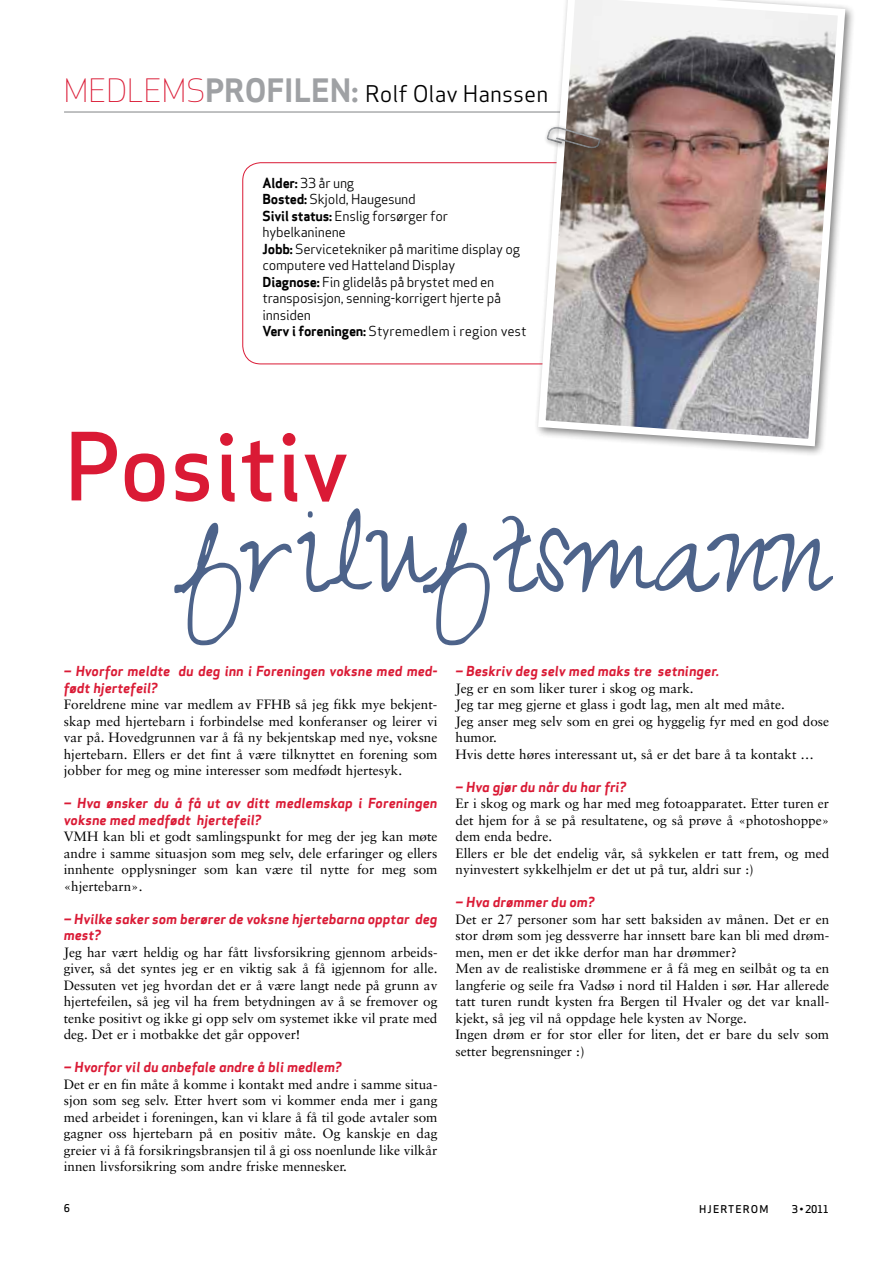
<style>
.page{position:relative;width:893px;height:1263px;background:#fff}
.page>*{position:absolute;margin:0;border:0;box-sizing:border-box;transform-origin:0 0}
.t1{font:106.5px "Zeyada";color:#4d638a}
.t2{font:91.5px "Apex Sans Medium T";color:#da1a35}
.t3{font:22.5px "Apex Sans Book T";color:#000}
.t4{font:13.5px/16.5px "Sabon";color:#000;text-align:justify}
.t5{font:13.5px/16.5px "Apex Sans Bold Italic ST";color:#da1a35}
.t6{font:13.5px/16.5px "Apex Sans Book ST";letter-spacing:-.02em;color:#000}
.t7{font:13.5px/16.5px "Apex Sans Book T";letter-spacing:-.02em;color:#000}
.t8{font:10.5px "Apex Sans Medium ST";color:#000}
.t9{font:10.5px "Apex Sans Medium T";color:#000}
.s1{font-family:"Apex Sans Light ST";font-size:31.5px;color:#da1a35}
.s2{font-family:"Apex Sans Bold ST";font-size:31.5px;color:#9fa1a4}
.s3{font-family:"Apex Sans Bold ST"}
</style>
<div class="page">
<hr style="left:64px;top:112px;width:765px;height:1px;background:#808285">
<div style="left:533px;top:0;width:323px;height:457px;background:#000;opacity:.5"></div>
<img style="left:534px;top:0;width:315px;height:450px">
<div style="left:544px;top:124px;width:63px;height:30px;background:#000;opacity:.4"></div>
<svg style="left:543px;top:122px;width:59px;height:34px"></svg>
<h3 class="t3" style="left:64px;top:79px;width:486px"><span class="s1">MEDLEMS</span><span class="s2">profilen:</span> Rolf Olav Hanssen</h3>
<p class="t7" style="left:263px;top:174px;width:187px"><span class="s3">Alder:</span> 33 år ung<br><span class="s3">Bosted:</span> Skjold, Haugesund<br><span class="s3">Sivil status:</span> Enslig forsørger for hybelkaninene</p>
<p class="t6" style="left:263px;top:240px;width:266px"><span class="s3">Jobb:</span> Servicetekniker på maritime display og computere ved Hatteland Display<br><span class="s3">Diagnose:</span> Fin glidelås på brystet med en transposisjon, senning-korrigert hjerte på innsiden<br><span class="s3">Verv i foreningen:</span> Styremedlem i region vest</p>
<h2 class="t2" style="left:64px;top:408px;width:287px">Positiv</h2>
<h1 class="t1" style="left:181px;top:493px;width:647px">friluftsmann</h1>
<p class="t5" style="left:64px;top:663px;width:375px">– Hvorfor meldte du deg inn i Foreningen voksne med med&shy;født hjertefeil?</p>
<p class="t4" style="left:64px;top:696px;width:375px">Foreldrene mine var medlem av FFHB så jeg fikk mye bekjent&shy;skap med hjertebarn i forbindelse med konferanser og leirer vi var på. Hovedgrunnen var å få ny bekjentskap med nye, voksne hjertebarn. Ellers er det fint å være tilknyttet en forening som jobber for meg og mine interesser som medfødt hjertesyk.</p>
<p class="t5" style="left:64px;top:795px;width:375px">– Hva ønsker du å få ut av ditt medlemskap i Foreningen voksne med medfødt hjertefeil?</p>
<p class="t4" style="left:64px;top:828px;width:375px">VMH kan bli et godt samlingspunkt for meg der jeg kan møte andre i samme situasjon som meg selv, dele erfaringer og ellers innhente opplysninger som kan være til nytte for meg som «hjertebarn».</p>
<p class="t5" style="left:64px;top:911px;width:375px">– Hvilke saker som berører de voksne hjertebarna opptar deg mest?</p>
<p class="t4" style="left:64px;top:944px;width:375px">Jeg har vært heldig og har fått livsforsikring gjennom arbeids&shy;giver, så det syntes jeg er en viktig sak å få igjennom for alle.<br>Dessuten vet jeg hvordan det er å være langt nede på grunn av hjertefeilen, så jeg vil ha frem betydningen av å se fremover og tenke positivt og ikke gi opp selv om systemet ikke vil prate med deg. Det er i motbakke det går oppover!</p>
<p class="t5" style="left:64px;top:1059px;width:280px">– Hvorfor vil du anbefale andre å bli medlem?</p>
<p class="t4" style="left:64px;top:1076px;width:375px">Det er en fin måte å komme i kontakt med andre i samme situa&shy;sjon som seg selv. Etter hvert som vi kommer enda mer i gang med arbeidet i foreningen, kan vi klare å få til gode avtaler som gagner oss hjertebarn på en positiv måte. Og kanskje en dag greier vi å få forsikringsbransjen til å gi oss noenlunde like vilkår innen livsforsikring som andre friske mennesker.</p>
<p class="t5" style="left:455px;top:663px;width:265px">– Beskriv deg selv med maks tre setninger.</p>
<p class="t4" style="left:455px;top:680px;width:375px;text-align:left">Jeg er en som liker turer i skog og mark.<br>Jeg tar meg gjerne et glass i godt lag, men alt med måte.<br>Jeg anser meg selv som en grei og hyggelig fyr med en god dose humor.<br>Hvis dette høres interessant ut, så er det bare å ta kontakt …</p>
<p class="t5" style="left:455px;top:778px;width:172px">– Hva gjør du når du har fri?</p>
<p class="t4" style="left:455px;top:795px;width:375px;text-align:left">Er i skog og mark og har med meg fotoapparatet. Etter turen er det hjem for å se på resultatene, og så prøve å «photoshoppe» dem enda bedre.<br>Ellers er ble det endelig vår, så sykkelen er tatt frem, og med nyinvestert sykkelhjelm er det ut på tur, aldri sur :)</p>
<p class="t5" style="left:455px;top:894px;width:141px">– Hva drømmer du om?</p>
<p class="t4" style="left:455px;top:911px;width:375px;text-align:left">Det er 27 personer som har sett baksiden av månen. Det er en stor drøm som jeg dessverre har innsett bare kan bli med drøm&shy;men, men er det ikke derfor man har drømmer?<br>Men av de realistiske drømmene er å få meg en seilbåt og ta en langferie og seile fra Vadsø i nord til Halden i sør. Har allerede tatt turen rundt kysten fra Bergen til Hvaler og det var knall&shy;kjekt, så jeg vil nå oppdage hele kysten av Norge.<br>Ingen drøm er for stor eller for liten, det er bare du selv som setter begrensninger :)</p>
<p class="t9" style="left:64px;top:1201px;width:8px">6</p>
<p class="t8" style="left:699px;top:1203px;width:23px">HJERTERO</p>
<p class="t8" style="left:759px;top:1203px;width:11px">M</p>
<p class="t9" style="left:792px;top:1203px;width:39px">3 • 2011</p>
</div>
